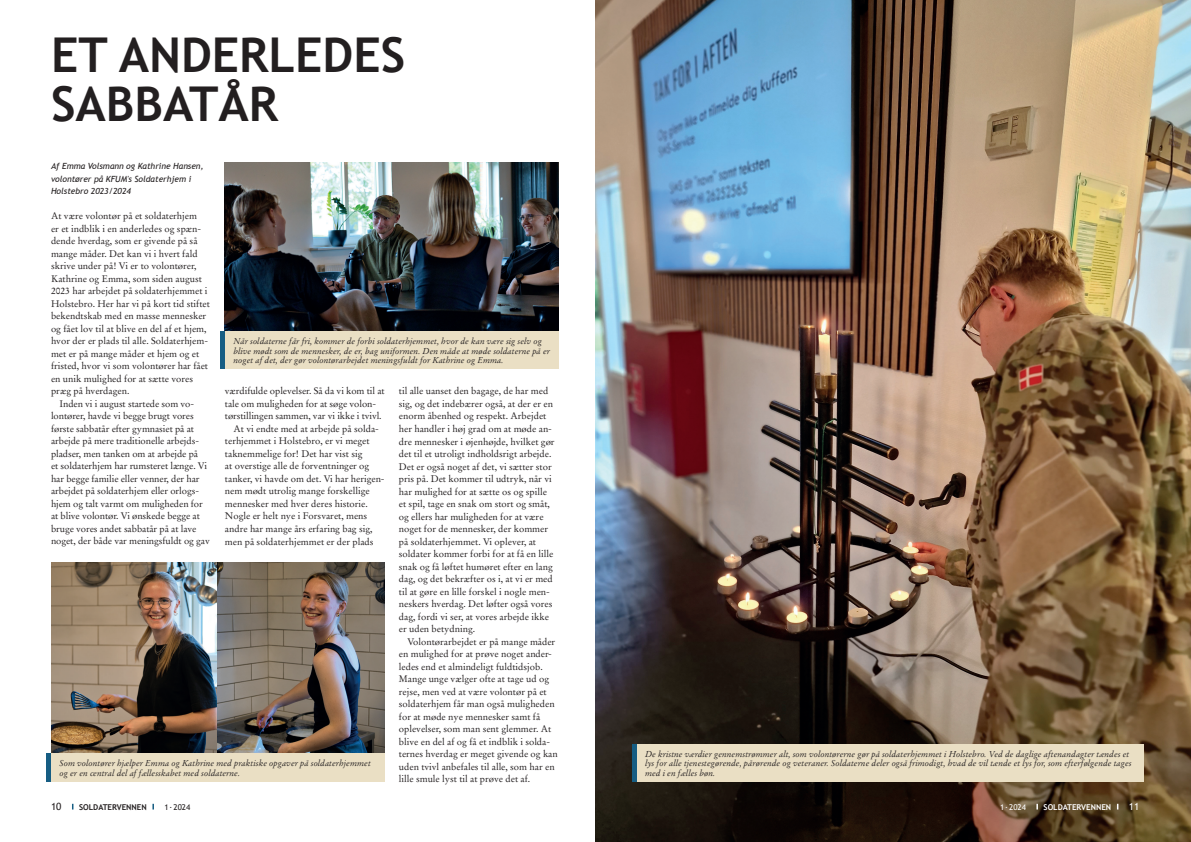
<style>
.page{position:relative;width:1191px;height:842px;background:#fff}
.page>*{position:absolute;margin:0;border:0;box-sizing:border-box;transform-origin:0 0}
.t1{font:700 48px/49px "Trebuchet MS";color:#231f20}
.t2{font:10px "Trebuchet MS";color:#231f20}
.t3{font:10px "Trebuchet MS";color:#fff}
.t4{font:9.5px/12.5px "Stempel Garamond LT Std";color:#231f20}
.t5{font:italic 8.5px/9.5px "Stempel Garamond LT Std";color:#231f20}
.t6{font:italic 8.5px/12.5px "Trebuchet MS";color:#231f20}
.t7{font:700 8px "Trebuchet MS";color:#231f20}
.t8{font:700 8px "Trebuchet MS";color:#fff}
.t9{font:8px "Trebuchet MS";color:#231f20}
.t10{font:8px "Trebuchet MS";color:#fff}
</style>
<div class="page">
<img style="left:595px;top:0;width:596px;height:842px">
<div style="left:636px;top:744px;width:508px;height:38px;background:#eadfc4"></div>
<hr style="left:632px;top:744px;width:4px;height:38px;background:#165d83">
<img style="left:51px;top:562px;width:334px;height:192px">
<img style="left:225px;top:162px;width:333px;height:170px">
<div style="left:51px;top:754px;width:334px;height:28px;background:#eadfc4"></div>
<div style="left:225px;top:332px;width:333px;height:37px;background:#eadfc4"></div>
<hr style="left:47px;top:754px;width:4px;height:28px;background:#165d83">
<hr style="left:221px;top:332px;width:4px;height:37px;background:#165d83">
<h1 class="t1" style="left:51px;top:30px;width:356px">ET ANDERLEDES<br>SABBATÅR</h1>
<p class="t6" style="left:51px;top:160px;width:154px">Af Emma Volsmann og Kathrine Hansen, volontører på KFUM's Soldaterhjem i<br>Holstebro 2023/2024</p>
<p class="t4" style="left:51px;top:210px;width:147px">At være volontør på et soldaterhjem</p>
<p class="t4" style="left:51px;top:222px;width:152px">er et indblik i en anderledes og spæn-</p>
<p class="t4" style="left:51px;top:235px;width:148px">dende hverdag, som er givende på så</p>
<p class="t4" style="left:51px;top:247px;width:148px">mange måder. Det kan vi i hvert fald</p>
<p class="t4" style="left:51px;top:260px;width:147px">skrive under på! Vi er to volontører,</p>
<p class="t4" style="left:51px;top:272px;width:152px">Kathrine og Emma, som siden august</p>
<p class="t4" style="left:51px;top:285px;width:158px">2023 har arbejdet på soldaterhjemmet i</p>
<p class="t4" style="left:51px;top:297px;width:160px">Holstebro. Her har vi på kort tid stiftet</p>
<p class="t4" style="left:51px;top:310px;width:157px">bekendtskab med en masse mennesker</p>
<p class="t4" style="left:51px;top:322px;width:157px">og fået lov til at blive en del af et hjem,</p>
<p class="t4" style="left:51px;top:335px;width:159px">hvor der er plads til alle. Soldaterhjem-</p>
<p class="t4" style="left:51px;top:347px;width:150px">met er på mange måder et hjem og et</p>
<p class="t4" style="left:51px;top:360px;width:159px">fristed, hvor vi som volontører har fået</p>
<p class="t4" style="left:51px;top:372px;width:143px">en unik mulighed for at sætte vores</p>
<p class="t4" style="left:51px;top:385px;width:80px">præg på hverdagen.</p>
<p class="t4" style="left:60px;top:397px;width:136px">Inden vi i august startede som vo-</p>
<p class="t4" style="left:51px;top:410px;width:144px">lontører, havde vi begge brugt vores</p>
<p class="t4" style="left:51px;top:422px;width:144px">første sabbatår efter gymnasiet på at</p>
<p class="t4" style="left:51px;top:435px;width:149px">arbejde på mere traditionelle arbejds-</p>
<p class="t4" style="left:51px;top:447px;width:149px">pladser, men tanken om at arbejde på</p>
<p class="t4" style="left:51px;top:460px;width:157px">et soldaterhjem har rumsteret længe. Vi</p>
<p class="t4" style="left:51px;top:472px;width:150px">har begge familie eller venner, der har</p>
<p class="t4" style="left:51px;top:485px;width:149px">arbejdet på soldaterhjem eller orlogs-</p>
<p class="t4" style="left:51px;top:497px;width:153px">hjem og talt varmt om muligheden for</p>
<p class="t4" style="left:51px;top:510px;width:150px">at blive volontør. Vi ønskede begge at</p>
<p class="t4" style="left:51px;top:522px;width:147px">bruge vores andet sabbatår på at lave</p>
<p class="t4" style="left:51px;top:535px;width:160px">noget, der både var meningsfuldt og gav</p>
<p class="t5" style="left:233px;top:337px;width:318px">Når soldaterne får fri, kommer de forbi soldaterhjemmet, hvor de kan være sig selv og blive mødt som de mennesker, de er, bag uniformen. Den måde at møde soldaterne på er noget af det, der gør volontørarbejdet meningsfuldt for Kathrine og Emma.</p>
<p class="t4" style="left:225px;top:385px;width:161px">værdifulde oplevelser. Så da vi kom til at</p>
<p class="t4" style="left:225px;top:397px;width:153px">tale om muligheden for at søge volon-</p>
<p class="t4" style="left:225px;top:410px;width:158px">tørstillingen sammen, var vi ikke i tvivl.</p>
<p class="t4" style="left:233px;top:422px;width:147px">At vi endte med at arbejde på solda-</p>
<p class="t4" style="left:225px;top:435px;width:146px">terhjemmet i Holstebro, er vi meget</p>
<p class="t4" style="left:225px;top:447px;width:139px">taknemmelige for! Det har vist sig</p>
<p class="t4" style="left:225px;top:460px;width:146px">at overstige alle de forventninger og</p>
<p class="t4" style="left:225px;top:472px;width:161px">tanker, vi havde om det. Vi har herigen-</p>
<p class="t4" style="left:225px;top:485px;width:146px">nem mødt utrolig mange forskellige</p>
<p class="t4" style="left:225px;top:497px;width:144px">mennesker med hver deres historie.</p>
<p class="t4" style="left:225px;top:510px;width:144px">Nogle er helt nye i Forsvaret, mens</p>
<p class="t4" style="left:225px;top:522px;width:149px">andre har mange års erfaring bag sig,</p>
<p class="t4" style="left:225px;top:535px;width:150px">men på soldaterhjemmet er der plads</p>
<p class="t4" style="left:399px;top:385px;width:157px">til alle uanset den bagage, de har med sig, og det indebærer også, at der er en enorm åbenhed og respekt. Arbejdet her handler i høj grad om at møde an&shy;dre mennesker i øjenhøjde, hvilket gør det til et utroligt indholdsrigt arbejde.<br>Det er også noget af det, vi sætter stor pris på. Det kommer til udtryk, når vi har mulighed for at sætte os og spille et spil, tage en snak om stort og småt, og ellers har muligheden for at være noget for de mennesker, der kommer på soldaterhjemmet. Vi oplever, at soldater kommer forbi for at få en lille snak og få løftet humøret efter en lang dag, og det bekræfter os i, at vi er med til at gøre en lille forskel i nogle men&shy;neskers hverdag. Det løfter også vores dag, fordi vi ser, at vores arbejde ikke er uden betydning.</p>
<p class="t4" style="left:399px;top:635px;width:160px;text-indent:9px">Volontørarbejdet er på mange måder en mulighed for at prøve noget ander&shy;ledes end et almindeligt fuldtidsjob.<br>Mange unge vælger ofte at tage ud og rejse, men ved at være volontør på et soldaterhjem får man også muligheden for at møde nye mennesker samt få oplevelser, som man sent glemmer. At blive en del af og få et indblik i solda&shy;ternes hverdag er meget givende og kan uden tvivl anbefales til alle, som har en lille smule lyst til at prøve det af.</p>
<p class="t5" style="left:60px;top:759px;width:313px">Som volontører hjælper Emma og Kathrine med praktiske opgaver på soldaterhjemmet og er en central del af fællesskabet med soldaterne.</p>
<p class="t5" style="left:645px;top:749px;width:488px">De kristne værdier gennemstrømmer alt, som volontørerne gør på soldaterhjemmet i Holstebro. Ved de daglige aftenandagter tændes et lys for alle tjenestegørende, pårørende og veteraner. Soldaterne deler også frimodigt, hvad de vil tænde et lys for, som efterfølgende tages med i en fælles bøn.</p>
<p class="t2" style="left:51px;top:800px;width:12px">10</p>
<p class="t7" style="left:79px;top:802px;width:69px">SOLDATERVENNEN</p>
<p class="t9" style="left:164px;top:802px;width:27px">1·2024</p>
<p class="t10" style="left:1000px;top:802px;width:27px">1·2024</p>
<p class="t8" style="left:1043px;top:802px;width:69px">SOLDATERVENNEN</p>
<p class="t3" style="left:1128px;top:800px;width:12px">11</p>
</div>
